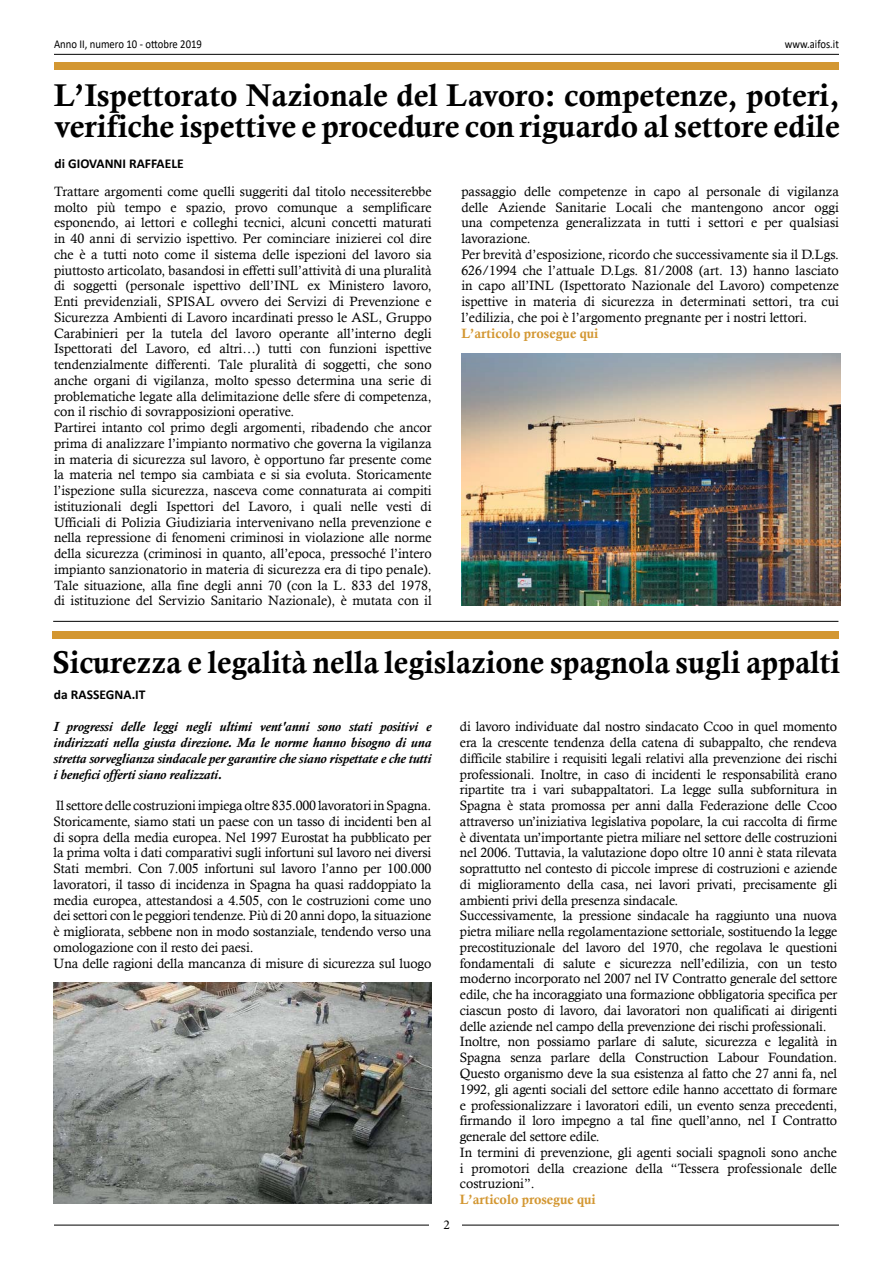
<style>
.page{position:relative;width:893px;height:1263px;background:#fff}
.page>*{position:absolute;margin:0;border:0;box-sizing:border-box;transform-origin:0 0}
.t1{font:31.5px/31.5px "Calis MT Bol";color:#000}
.t2{font:13.5px/15.8px "Calisto";letter-spacing:-.01em;color:#000}
.t3{font:italic 700 13.5px/15.8px "Calisto";letter-spacing:-.01em;color:#000;text-align:justify}
.t4{font:13.5px "Calis MT Bol";color:#d39732}
.t5{font:700 13.5px "Calibri";color:#000}
.t6{font:13.5px "Minion Pro";color:#000}
.t7{font:12px "Calibri";color:#000;scale:.89 1}
</style>
<div class="page">
<hr style="left:461px;top:1225px;width:378px;height:1px;background:#000">
<hr style="left:54px;top:54px;width:785px;height:1px;background:#000">
<div style="left:54px;top:63px;width:785px;height:7px;background:#d39732"></div>
<hr style="left:54px;top:1225px;width:378px;height:1px;background:#000">
<div style="left:429px;top:1212px;width:33px;height:23px;background:#fff"></div>
<hr style="left:53px;top:621px;width:785px;height:1px;background:#000">
<div style="left:53px;top:631px;width:786px;height:7px;background:#d39732"></div>
<img style="left:461px;top:353px;width:379px;height:252px">
<img style="left:54px;top:982px;width:378px;height:222px">
<p class="t7" style="left:54px;top:36px;width:168px">Anno II, numero 10 - ottobre 2019</p>
<p class="t7" style="left:785px;top:36px;width:62px">www.aifos.it</p>
<h1 class="t1" style="left:54px;top:79px;width:787px">L’Ispettorato Nazionale del Lavoro: competenze, poteri, verifiche ispettive e procedure con riguardo al settore edile</h1>
<p class="t5" style="left:55px;top:154px;width:131px">di GIOVANNI RAFFAELE</p>
<p class="t2" style="left:54px;top:183px;width:379px">Trattare argomenti come quelli suggeriti dal titolo necessiterebbe molto più tempo e spazio, provo comunque a semplificare esponendo, ai lettori e colleghi tecnici, alcuni concetti maturati in 40 anni di servizio ispettivo. Per cominciare inizierei col dire che è a tutti noto come il sistema delle ispezioni del lavoro sia piuttosto articolato, basandosi in effetti sull’attività di una pluralità di soggetti (personale ispettivo dell’INL ex Ministero lavoro, Enti previdenziali, SPISAL ovvero dei Servizi di Prevenzione e Sicurezza Ambienti di Lavoro incardinati presso le ASL, Gruppo Carabinieri per la tutela del lavoro operante all’interno degli Ispettorati del Lavoro, ed altri…) tutti con funzioni ispettive tendenzialmente differenti. Tale pluralità di soggetti, che sono anche organi di vigilanza, molto spesso determina una serie di problematiche legate alla delimitazione delle sfere di competenza, con il rischio di sovrapposizioni operative.<br>Partirei intanto col primo degli argomenti, ribadendo che ancor prima di analizzare l’impianto normativo che governa la vigilanza in materia di sicurezza sul lavoro, è opportuno far presente come la materia nel tempo sia cambiata e si sia evoluta. Storicamente l’ispezione sulla sicurezza, nasceva come connaturata ai compiti istituzionali degli Ispettori del Lavoro, i quali nelle vesti di Ufficiali di Polizia Giudiziaria intervenivano nella prevenzione e nella repressione di fenomeni criminosi in violazione alle norme della sicurezza (criminosi in quanto, all’epoca, pressoché l’intero impianto sanzionatorio in materia di sicurezza era di tipo penale).<br>Tale situazione, alla fine degli anni 70 (con la L. 833 del 1978, di istituzione del Servizio Sanitario Nazionale), è mutata con il</p>
<p class="t2" style="left:461px;top:183px;width:379px">passaggio delle competenze in capo al personale di vigilanza delle Aziende Sanitarie Locali che mantengono ancor oggi una competenza generalizzata in tutti i settori e per qualsiasi lavorazione.<br>Per brevità d’esposizione, ricordo che successivamente sia il D.Lgs.<br>626/1994 che l’attuale D.Lgs. 81/2008 (art. 13) hanno lasciato in capo all’INL (Ispettorato Nazionale del Lavoro) competenze ispettive in materia di sicurezza in determinati settori, tra cui l’edilizia, che poi è l’argomento pregnante per i nostri lettori.</p>
<p class="t4" style="left:461px;top:325px;width:139px">L’articolo prosegue qui</p>
<h1 class="t1" style="left:53px;top:646px;width:789px">Sicurezza e legalità nella legislazione spagnola sugli appalti</h1>
<p class="t5" style="left:54px;top:685px;width:93px">da RASSEGNA.IT</p>
<p class="t3" style="left:54px;top:719px;width:379px">I progressi delle leggi negli ultimi vent'anni sono stati positivi e indirizzati nella giusta direzione. Ma le norme hanno bisogno di una stretta sorveglianza sindacale per garantire che siano rispettate e che tutti i benefici offerti siano realizzati.</p>
<p class="t2" style="left:54px;top:797px;width:379px">Il settore delle costruzioni impiega oltre 835.000 lavoratori in Spagna.<br>Storicamente, siamo stati un paese con un tasso di incidenti ben al di sopra della media europea. Nel 1997 Eurostat ha pubblicato per la prima volta i dati comparativi sugli infortuni sul lavoro nei diversi Stati membri. Con 7.005 infortuni sul lavoro l’anno per 100.000 lavoratori, il tasso di incidenza in Spagna ha quasi raddoppiato la media europea, attestandosi a 4.505, con le costruzioni come uno dei settori con le peggiori tendenze. Più di 20 anni dopo, la situazione è migliorata, sebbene non in modo sostanziale, tendendo verso una omologazione con il resto dei paesi.<br>Una delle ragioni della mancanza di misure di sicurezza sul luogo</p>
<p class="t6" style="left:443px;top:1216px;width:8px">2</p>
<p class="t2" style="left:460px;top:719px;width:379px">di lavoro individuate dal nostro sindacato Ccoo in quel momento era la crescente tendenza della catena di subappalto, che rendeva difficile stabilire i requisiti legali relativi alla prevenzione dei rischi professionali. Inoltre, in caso di incidenti le responsabilità erano ripartite tra i vari subappaltatori. La legge sulla subfornitura in Spagna è stata promossa per anni dalla Federazione delle Ccoo attraverso un’iniziativa legislativa popolare, la cui raccolta di firme è diventata un’importante pietra miliare nel settore delle costruzioni nel 2006. Tuttavia, la valutazione dopo oltre 10 anni è stata rilevata soprattutto nel contesto di piccole imprese di costruzioni e aziende di miglioramento della casa, nei lavori privati, precisamente gli ambienti privi della presenza sindacale.<br>Successivamente, la pressione sindacale ha raggiunto una nuova pietra miliare nella regolamentazione settoriale, sostituendo la legge precostituzionale del lavoro del 1970, che regolava le questioni fondamentali di salute e sicurezza nell’edilizia, con un testo moderno incorporato nel 2007 nel IV Contratto generale del settore edile, che ha incoraggiato una formazione obbligatoria specifica per ciascun posto di lavoro, dai lavoratori non qualificati ai dirigenti delle aziende nel campo della prevenzione dei rischi professionali.<br>Inoltre, non possiamo parlare di salute, sicurezza e legalità in Spagna senza parlare della Construction Labour Foundation.<br>Questo organismo deve la sua esistenza al fatto che 27 anni fa, nel 1992, gli agenti sociali del settore edile hanno accettato di formare e professionalizzare i lavoratori edili, un evento senza precedenti, firmando il loro impegno a tal fine quell’anno, nel I Contratto generale del settore edile.<br>In termini di prevenzione, gli agenti sociali spagnoli sono anche i promotori della creazione della “Tessera professionale delle costruzioni”.</p>
<p class="t4" style="left:460px;top:1192px;width:137px">L’articolo prosegue qui</p>
</div>
